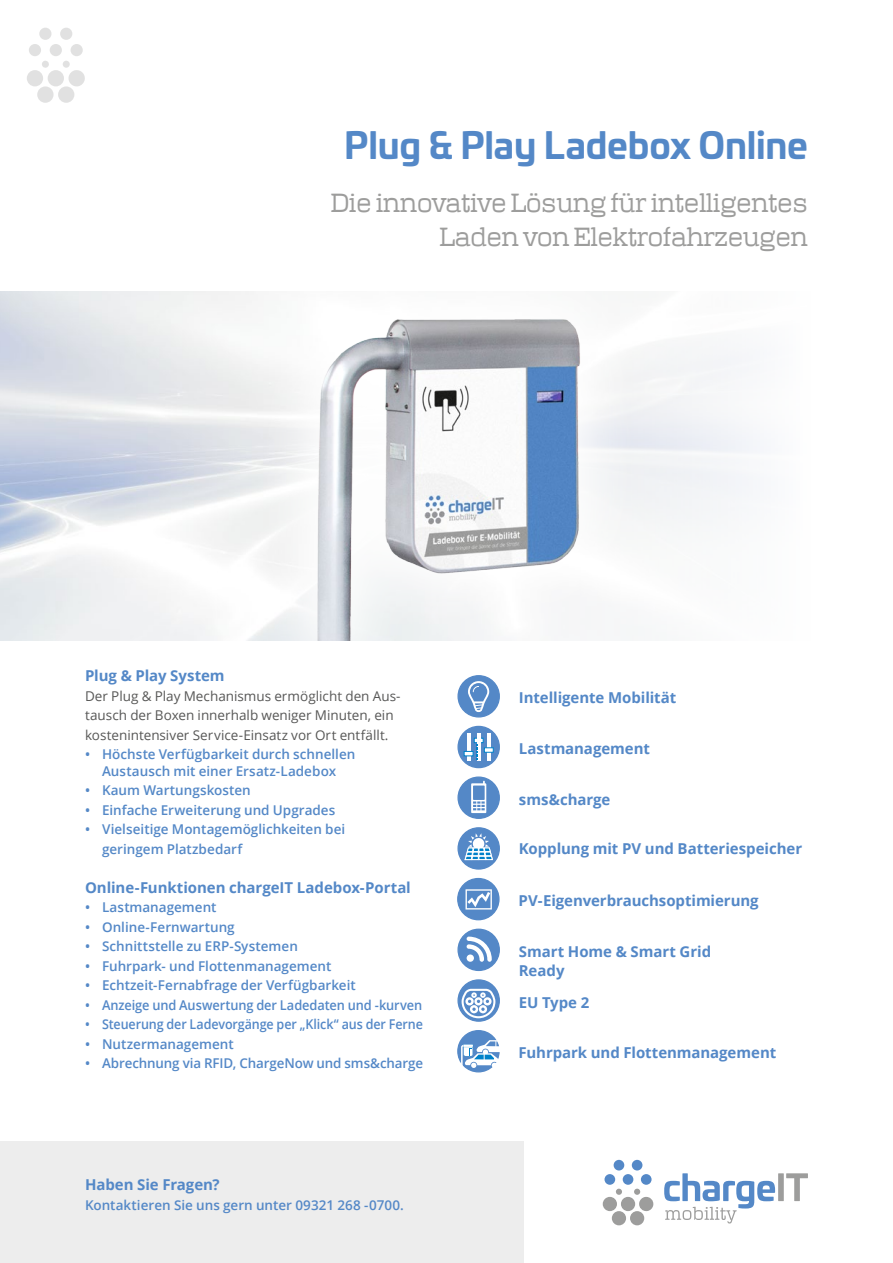
<style>
.page{position:relative;width:893px;height:1263px;background:#fff}
.page>*{position:absolute;margin:0;border:0;box-sizing:border-box;transform-origin:0 0}
.t1{font:700 36px "Univia Pro";letter-spacing:-.005em;color:#5488c7}
.t2{font:25.5px "Polaris";letter-spacing:-.02em;color:#9d9d9c}
.Aufzählungen{font:700 15px/19.5px "Open Sans";letter-spacing:-.005em;color:#5488c7}
.Aufzählungen-2{font:600 13.5px "Open Sans";color:#5488c7}
.Aufzählungen-3{font:13.5px/19.5px "Open Sans";color:#575756}
.Aufzählungen-4{font:600 13.5px "Open Sans";color:#5488c7;scale:.93 1}
.Aufzählungen-5{font:600 13.5px "Open Sans";color:#5488c7;scale:.95 1}
</style>
<div class="page">
<svg style="left:27px;top:61px;width:58px;height:42px"></svg>
<div style="left:39px;top:28px;width:13px;height:12px;background:#e1e1e1;border-radius:50%"></div>
<div style="left:50px;top:44px;width:12px;height:12px;background:#e1e1e1;border-radius:50%"></div>
<div style="left:71px;top:44px;width:12px;height:12px;background:#e1e1e1;border-radius:50%"></div>
<div style="left:60px;top:28px;width:12px;height:12px;background:#e1e1e1;border-radius:50%"></div>
<div style="left:29px;top:44px;width:12px;height:12px;background:#e1e1e1;border-radius:50%"></div>
<div style="left:0;top:1141px;width:523px;height:122px;background:#ededed"></div>
<div style="left:778px;top:1173px;width:6px;height:28px;background:#9d9d9c"></div>
<svg style="left:786px;top:1173px;width:22px;height:28px"></svg>
<svg style="left:664px;top:1173px;width:111px;height:50px"></svg>
<svg style="left:603px;top:1188px;width:51px;height:37px"></svg>
<div style="left:614px;top:1160px;width:10px;height:10px;background:#5488c7;border-radius:50%"></div>
<div style="left:623px;top:1174px;width:10px;height:11px;background:#5488c7;border-radius:50%"></div>
<div style="left:641px;top:1174px;width:11px;height:11px;background:#5488c7;border-radius:50%"></div>
<div style="left:632px;top:1160px;width:10px;height:10px;background:#5488c7;border-radius:50%"></div>
<div style="left:604px;top:1174px;width:11px;height:11px;background:#5488c7;border-radius:50%"></div>
<img style="left:297px;top:319px;width:296px;height:321px">
<div style="left:458px;top:777px;width:41px;height:41px;background:#5488c7;border-radius:50%"></div>
<div style="left:457px;top:776px;width:43px;height:43px;border:1px solid #5488c7;border-radius:50%"></div>
<svg style="left:471px;top:781px;width:15px;height:32px"></svg>
<div style="left:458px;top:676px;width:41px;height:41px;background:#5488c7;border-radius:50%"></div>
<div style="left:457px;top:675px;width:43px;height:42px;border:1px solid #5488c7;border-radius:50%"></div>
<svg style="left:468px;top:681px;width:21px;height:31px"></svg>
<div style="left:458px;top:878px;width:41px;height:42px;background:#5488c7;border-radius:50%"></div>
<div style="left:457px;top:878px;width:43px;height:42px;border:1px solid #5488c7;border-radius:50%"></div>
<svg style="left:465px;top:889px;width:27px;height:20px"></svg>
<div style="left:458px;top:929px;width:41px;height:41px;background:#5488c7;border-radius:50%"></div>
<div style="left:457px;top:928px;width:43px;height:43px;border:1px solid #5488c7;border-radius:50%"></div>
<svg style="left:467px;top:936px;width:25px;height:26px"></svg>
<div style="left:458px;top:980px;width:41px;height:41px;background:#5488c7;border-radius:50%"></div>
<div style="left:457px;top:979px;width:43px;height:43px;border:1px solid #5488c7;border-radius:50%"></div>
<svg style="left:462px;top:989px;width:33px;height:29px"></svg>
<div style="left:458px;top:828px;width:41px;height:41px;background:#5488c7;border-radius:50%"></div>
<div style="left:457px;top:827px;width:43px;height:43px;border:1px solid #5488c7;border-radius:50%"></div>
<svg style="left:464px;top:833px;width:29px;height:27px"></svg>
<div style="left:458px;top:1031px;width:41px;height:41px;background:#5488c7;border-radius:50%"></div>
<div style="left:457px;top:1030px;width:43px;height:42px;border:1px solid #5488c7;border-radius:50%"></div>
<svg style="left:461px;top:1040px;width:39px;height:32px"></svg>
<div style="left:458px;top:726px;width:41px;height:42px;background:#5488c7;border-radius:50%"></div>
<div style="left:457px;top:726px;width:43px;height:42px;border:1px solid #5488c7;border-radius:50%"></div>
<hr style="left:467px;top:733px;width:4px;height:28px;background:#fff">
<svg style="left:464px;top:751px;width:9px;height:5px"></svg>
<svg style="left:474px;top:738px;width:9px;height:5px"></svg>
<hr style="left:487px;top:733px;width:4px;height:28px;background:#fff">
<svg style="left:484px;top:747px;width:10px;height:5px"></svg>
<hr style="left:477px;top:733px;width:4px;height:28px;background:#fff">
<svg style="left:476px;top:744px;width:2px;height:16px"></svg>
<p class="t1" style="left:344px;top:117px;width:465px">Plug &amp; Play Ladebox Online</p>
<p class="t2" style="left:331px;top:187px;width:479px">Die innovative Lösung für intelligentes</p>
<p class="t2" style="left:440px;top:221px;width:370px">Laden von Elektrofahrzeugen</p>
<p class="Aufzählungen" style="left:85px;top:666px;width:141px">Plug &amp; Play System</p>
<p class="Aufzählungen-3" style="left:85px;top:686px;width:317px">Der Plug &amp; Play Mechanismus ermöglicht den Aus&shy;tausch der Boxen innerhalb weniger Minuten, ein kostenintensiver Service-Einsatz vor Ort entfällt.</p>
<p class="Aufzählungen-2" style="left:85px;top:745px;width:272px">• Höchste Verfügbarkeit durch schnellen</p>
<p class="Aufzählungen-2" style="left:102px;top:762px;width:236px">Austausch mit einer Ersatz-Ladebox</p>
<p class="Aufzählungen-2" style="left:85px;top:781px;width:167px">• Kaum Wartungskosten</p>
<p class="Aufzählungen-2" style="left:85px;top:801px;width:252px">• Einfache Erweiterung und Upgrades</p>
<p class="Aufzählungen-2" style="left:85px;top:820px;width:262px">• Vielseitige Montagemöglichkeiten bei</p>
<p class="Aufzählungen-2" style="left:102px;top:840px;width:142px">geringem Platzbedarf</p>
<p class="Aufzählungen" style="left:85px;top:877px;width:327px">Online-Funktionen chargeIT Ladebox-Portal</p>
<p class="Aufzählungen-2" style="left:85px;top:898px;width:133px">• Lastmanagement</p>
<p class="Aufzählungen-2" style="left:85px;top:918px;width:151px">• Online-Fernwartung</p>
<p class="Aufzählungen-2" style="left:85px;top:937px;width:214px">• Schnittstelle zu ERP-Systemen</p>
<p class="Aufzählungen-2" style="left:85px;top:957px;width:248px">• Fuhrpark- und Flottenmanagement</p>
<p class="Aufzählungen-2" style="left:85px;top:976px;width:272px">• Echtzeit-Fernabfrage der Verfügbarkeit</p>
<p class="Aufzählungen-5" style="left:85px;top:996px;width:357px">• Anzeige und Auswertung der Ladedaten und -kurven</p>
<p class="Aufzählungen-4" style="left:85px;top:1015px;width:365px">• Steuerung der Ladevorgänge per „Klick“ aus der Ferne</p>
<p class="Aufzählungen-2" style="left:85px;top:1035px;width:150px">• Nutzermanagement</p>
<p class="Aufzählungen-2" style="left:85px;top:1054px;width:340px">• Abrechnung via RFID, ChargeNow und sms&amp;charge</p>
<p class="Aufzählungen" style="left:85px;top:1175px;width:136px">Haben Sie Fragen?</p>
<p class="Aufzählungen-2" style="left:85px;top:1196px;width:320px">Kontaktieren Sie uns gern unter 09321 268 -0700.</p>
<p class="Aufzählungen" style="left:519px;top:688px;width:159px">Intelligente Mobilität</p>
<p class="Aufzählungen" style="left:519px;top:738px;width:133px">Lastmanagement</p>
<p class="Aufzählungen" style="left:519px;top:789px;width:93px">sms&amp;charge</p>
<p class="Aufzählungen" style="left:519px;top:839px;width:285px">Kopplung mit PV und Batteriespeicher</p>
<p class="Aufzählungen" style="left:519px;top:890px;width:242px">PV-Eigenverbrauchsoptimierung</p>
<p class="Aufzählungen" style="left:519px;top:941px;width:194px">Smart Home &amp; Smart Grid<br>Ready</p>
<p class="Aufzählungen" style="left:519px;top:992px;width:72px">EU Type 2</p>
<p class="Aufzählungen" style="left:519px;top:1043px;width:259px">Fuhrpark und Flottenmanagement</p>
</div>
